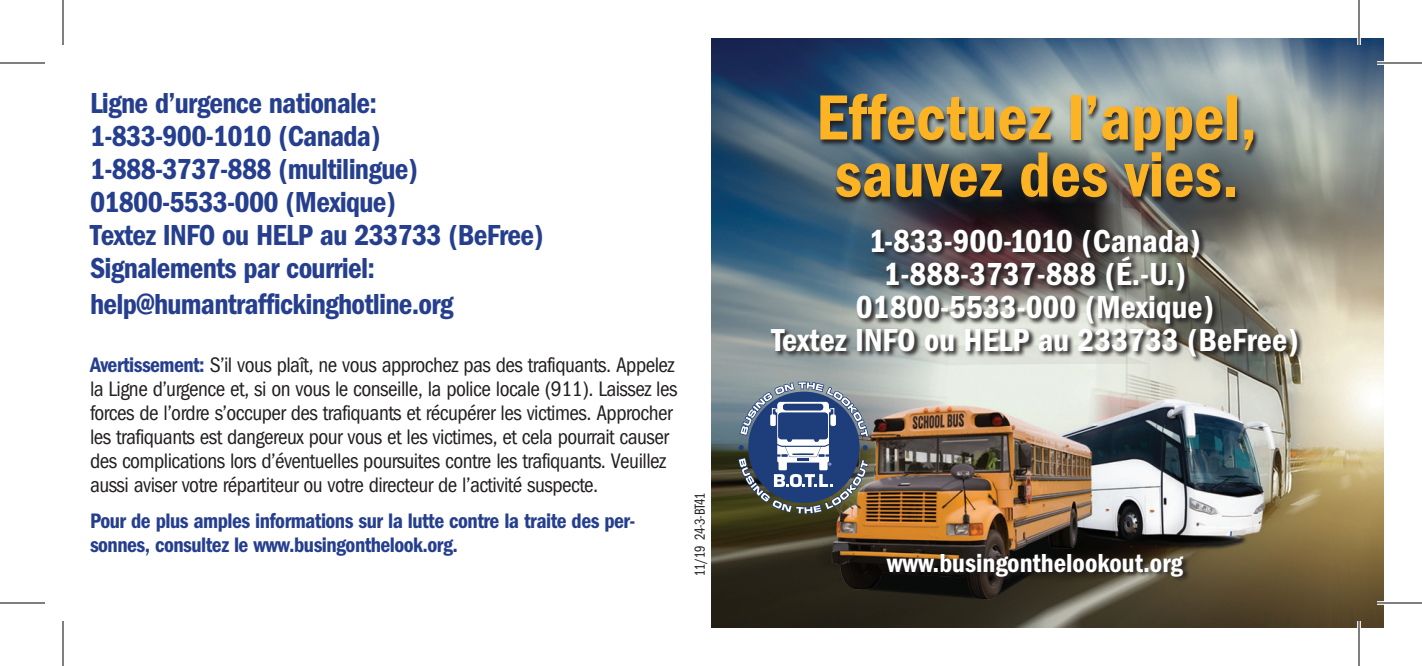
<style>
.page{position:relative;width:1422px;height:666px;background:#fff}
.page>*{position:absolute;margin:0;border:0;box-sizing:border-box;transform-origin:0 0}
.t1{font:600 condensed 66px/57px "Franklin Gothic";color:#fcb424}
.t2{font:600 condensed 33px "Franklin Gothic";color:#fff}
.t3{font:600 condensed 30px/33px "Franklin Gothic";letter-spacing:-.025em;color:#253f8e}
.t4{font:600 condensed 27px "Franklin Gothic";color:#fff}
.t5{font:condensed 21.6px/24px "Franklin Gothic";letter-spacing:-.025em;color:#231f20}
.t6{font:600 condensed 21.6px/24px "Franklin Gothic";letter-spacing:-.025em;color:#253f8e}
.t7{font:15px "Franklin Gothic Book Cmpr";letter-spacing:-.02em;color:#231f20}
.s1{font-weight:600;color:#253f8e}
</style>
<div class="page">
<img style="left:711px;top:39px;width:672px;height:588px">
<div style="left:819px;top:95px;width:440px;height:110px;background:#231f20;opacity:.95"></div>
<div style="left:886px;top:551px;width:305px;height:32px;background:#231f20;opacity:.95"></div>
<div style="left:770px;top:228px;width:533px;height:135px;background:#231f20;opacity:.95"></div>
<svg style="left:738px;top:382px;width:131px;height:132px"></svg>
<svg style="left:1377px;top:61px;width:7px;height:4px"></svg>
<svg style="left:1377px;top:601px;width:7px;height:4px"></svg>
<svg style="left:1357px;top:38px;width:4px;height:7px"></svg>
<svg style="left:1357px;top:621px;width:4px;height:7px"></svg>
<hr style="left:0;top:62px;width:45px;height:2px;background:#000">
<hr style="left:1377px;top:62px;width:45px;height:2px;background:#000">
<hr style="left:0;top:602px;width:45px;height:2px;background:#000">
<hr style="left:1377px;top:602px;width:45px;height:2px;background:#000">
<hr style="left:62px;top:0;width:2px;height:45px;background:#000">
<hr style="left:62px;top:621px;width:2px;height:45px;background:#000">
<hr style="left:1358px;top:0;width:2px;height:45px;background:#000">
<hr style="left:1358px;top:621px;width:2px;height:45px;background:#000">
<p class="t3" style="left:90px;top:86px;width:292px">Ligne d’urgence nationale:<br>1-833-900-1010 (Canada)</p>
<p class="t3" style="left:90px;top:152px;width:329px">1-888-3737-888 (multilingue)</p>
<p class="t3" style="left:90px;top:185px;width:307px">01800-5533-000 (Mexique)</p>
<p class="t3" style="left:90px;top:218px;width:455px">Textez INFO ou HELP au 233733 (BeFree)</p>
<p class="t3" style="left:90px;top:250px;width:365px;line-height:36px">Signalements par courriel: help@humantraffickinghotline.org</p>
<p class="t5" style="left:90px;top:353px;width:589px"><span class="s1">Avertissement:</span> S’il vous plaît, ne vous approchez pas des trafiquants. Appelez la Ligne d’urgence et, si on vous le conseille, la police locale (911). Laissez les forces de l’ordre s’occuper des trafiquants et récupérer les victimes. Approcher les trafiquants est dangereux pour vous et les victimes, et cela pourrait causer des complications lors d’éventuelles poursuites contre les trafiquants. Veuillez aussi aviser votre répartiteur ou votre directeur de l’activité suspecte.</p>
<p class="t6" style="left:90px;top:509px;width:547px">Pour de plus amples informations sur la lutte contre la traite des per&shy;sonnes, consultez le www.busingonthelook.org.</p>
<p class="t7" style="left:692px;top:576px;width:85px;rotate:-90deg">11/19 24-3-BT41</p>
<p class="t1" style="left:816px;top:89px;width:442px">Effectuez l’appel, sauvez des vies.</p>
<p class="t2" style="left:869px;top:222px;width:333px">1-833-900-1010 (Canada)</p>
<p class="t2" style="left:884px;top:255px;width:304px">1-888-3737-888 (É.-U.)</p>
<p class="t2" style="left:856px;top:288px;width:360px">01800-5533-000 (Mexique)</p>
<p class="t2" style="left:771px;top:321px;width:529px">Textez INFO ou HELP au 233733 (BeFree)</p>
<p class="t4" style="left:887px;top:547px;width:298px">www.busingonthelookout.org</p>
</div>
